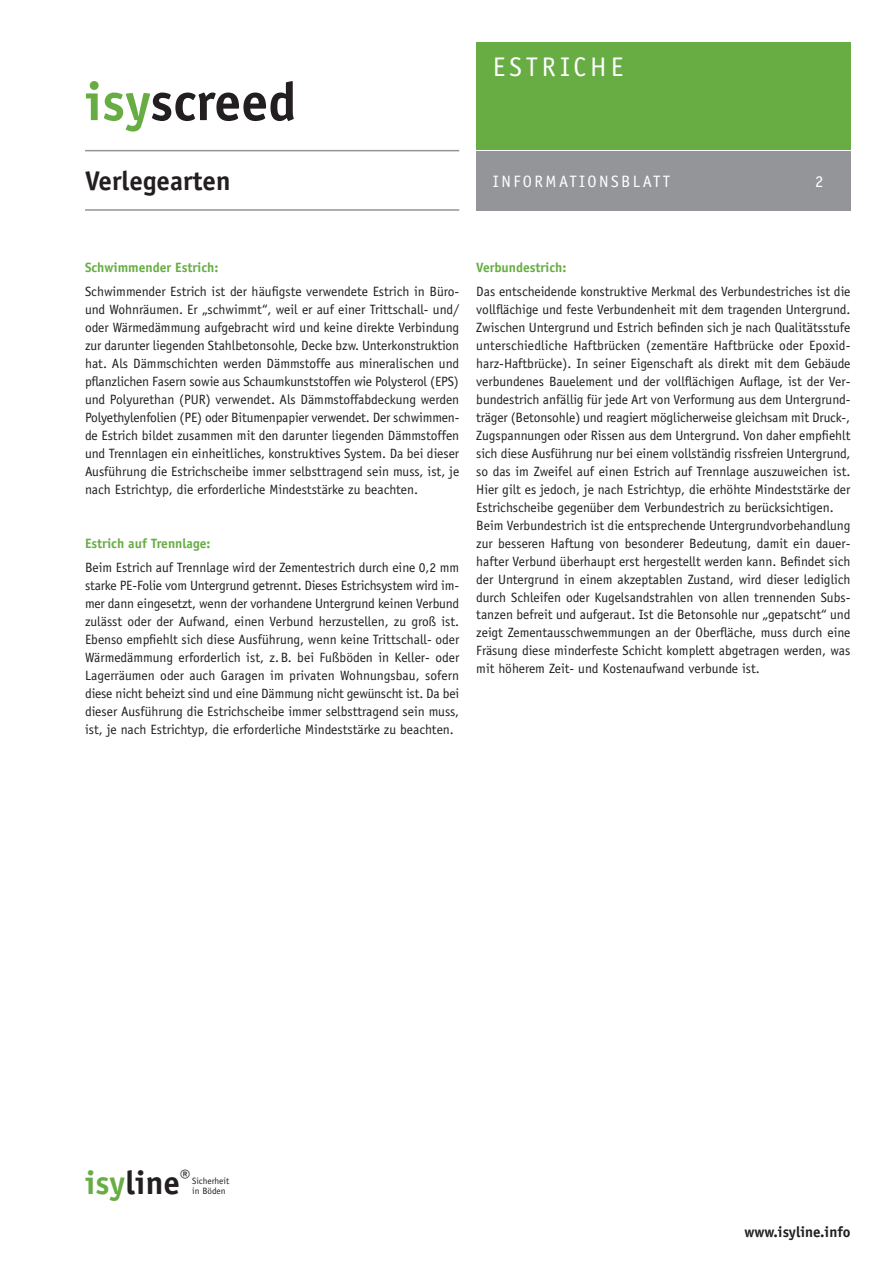
<style>
.page{position:relative;width:893px;height:1263px;background:#fff}
.page>*{position:absolute;margin:0;border:0;box-sizing:border-box;transform-origin:0 0}
.t1{font:700 54px "Officina Sans Std";color:#231f20}
.t2{font:700 27px "Officina Sans Std";color:#231f20}
.t3{font:27px "Officina Sans Std";letter-spacing:.15em;color:#fff}
.t4{font:16.5px "Officina Sans Std";letter-spacing:.15em;color:#fff}
.t5{font:700 15px "Officina Sans Std";color:#231f20}
.t6{font:13.5px/18px "Officina Sans Std";color:#231f20;text-align:justify}
.t7{font:700 13.5px "Officina Sans Std";color:#67ad44}
.t8{font:9.15px/9.8px "Officina Sans Std";color:#231f20}
.s1{color:#67ad44}
.s2{font-weight:700;font-size:33px;color:#67ad44}
.s3{font-weight:700;font-size:33px}
.s4{font-size:19.2px}
</style>
<div class="page">
<div style="left:476px;top:43px;width:374px;height:107px;background:#67ad44"></div>
<div style="left:476px;top:151px;width:374px;height:60px;background:#939598"></div>
<hr style="left:85px;top:150px;width:374px;height:1px;background:#939598">
<hr style="left:85px;top:209px;width:374px;height:2px;background:#939598">
<h1 class="t1" style="left:85px;top:68px;width:213px"><span class="s1">isy</span>screed</h1>
<h2 class="t2" style="left:85px;top:164px;width:147px">Verlegearten</h2>
<h2 class="t3" style="left:493px;top:51px;width:132px">ESTRICHE</h2>
<p class="t4" style="left:493px;top:172px;width:179px">INFORMATIONSBLATT</p>
<p class="t4" style="left:815px;top:172px;width:10px">2</p>
<p class="t7" style="left:85px;top:258px;width:135px">Schwimmender Estrich:</p>
<p class="t6" style="left:85px;top:282px;width:376px">Schwimmender Estrich ist der häufigste verwendete Estrich in Büro&shy;und Wohnräumen. Er „schwimmt“, weil er auf einer Trittschall- und/ oder Wärmedämmung aufgebracht wird und keine direkte Verbindung zur darunter liegenden Stahlbetonsohle, Decke bzw. Unterkonstruktion hat. Als Dämmschichten werden Dämmstoffe aus mineralischen und pflanzlichen Fasern sowie aus Schaumkunststoffen wie Polysterol (EPS) und Polyurethan (PUR) verwendet. Als Dämmstoffabdeckung werden Polyethylenfolien (PE) oder Bitumenpapier verwendet. Der schwimmen&shy;de Estrich bildet zusammen mit den darunter liegenden Dämmstoffen und Trennlagen ein einheitliches, konstruktives System. Da bei dieser Ausführung die Estrichscheibe immer selbsttragend sein muss, ist, je nach Estrichtyp, die erforderliche Mindeststärke zu beachten.</p>
<p class="t7" style="left:85px;top:534px;width:127px">Estrich auf Trennlage:</p>
<p class="t6" style="left:85px;top:558px;width:376px">Beim Estrich auf Trennlage wird der Zementestrich durch eine 0,2 mm starke PE-Folie vom Untergrund getrennt. Dieses Estrichsystem wird im&shy;mer dann eingesetzt, wenn der vorhandene Untergrund keinen Verbund zulässt oder der Aufwand, einen Verbund herzustellen, zu groß ist.<br>Ebenso empfiehlt sich diese Ausführung, wenn keine Trittschall- oder Wärmedämmung erforderlich ist, z.B. bei Fußböden in Keller- oder Lagerräumen oder auch Garagen im privaten Wohnungsbau, sofern diese nicht beheizt sind und eine Dämmung nicht gewünscht ist. Da bei dieser Ausführung die Estrichscheibe immer selbsttragend sein muss, ist, je nach Estrichtyp, die erforderliche Mindeststärke zu beachten.</p>
<p class="t7" style="left:476px;top:258px;width:92px">Verbundestrich:</p>
<p class="t6" style="left:476px;top:282px;width:376px;text-align:left">Das entscheidende konstruktive Merkmal des Verbundestriches ist die vollflächige und feste Verbundenheit mit dem tragenden Untergrund.<br>Zwischen Untergrund und Estrich befinden sich je nach Qualitätsstufe unterschiedliche Haftbrücken (zementäre Haftbrücke oder Epoxid&shy;harz-Haftbrücke). In seiner Eigenschaft als direkt mit dem Gebäude verbundenes Bauelement und der vollflächigen Auflage, ist der Ver&shy;bundestrich anfällig für jede Art von Verformung aus dem Untergrund&shy;träger (Betonsohle) und reagiert möglicherweise gleichsam mit Druck-, Zugspannungen oder Rissen aus dem Untergrund. Von daher empfiehlt sich diese Ausführung nur bei einem vollständig rissfreien Untergrund, so das im Zweifel auf einen Estrich auf Trennlage auszuweichen ist.<br>Hier gilt es jedoch, je nach Estrichtyp, die erhöhte Mindeststärke der Estrichscheibe gegenüber dem Verbundestrich zu berücksichtigen.<br>Beim Verbundestrich ist die entsprechende Untergrundvorbehandlung zur besseren Haftung von besonderer Bedeutung, damit ein dauer&shy;hafter Verbund überhaupt erst hergestellt werden kann. Befindet sich der Untergrund in einem akzeptablen Zustand, wird dieser lediglich durch Schleifen oder Kugelsandstrahlen von allen trennenden Subs&shy;tanzen befreit und aufgeraut. Ist die Betonsohle nur „gepatscht“ und zeigt Zementausschwemmungen an der Oberfläche, muss durch eine Fräsung diese minderfeste Schicht komplett abgetragen werden, was mit höherem Zeit- und Kostenaufwand verbunde ist.</p>
<p class="t8" style="left:192px;top:1176px;width:38px;text-indent:-107px"><span class="s2">isy</span><span class="s3">line</span><span class="s4">®</span> Sicherheit in Böden</p>
<p class="t5" style="left:745px;top:1223px;width:107px">www.isyline.info</p>
</div>
